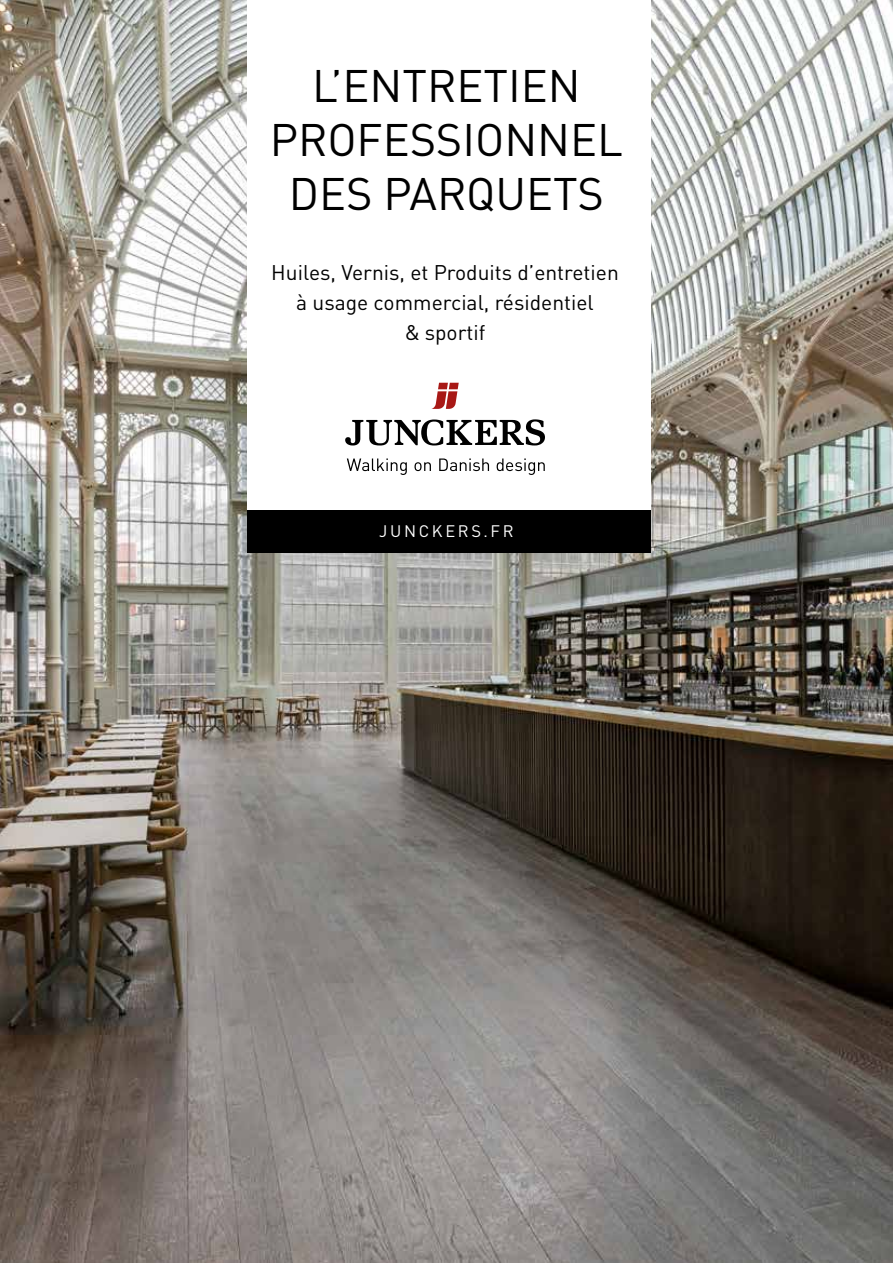
<style>
.page{position:relative;width:893px;height:1263px;background:#fff}
.page>*{position:absolute;margin:0;border:0;box-sizing:border-box;transform-origin:0 0}
.t1{font:45px/54px "DIN Pro";color:#000;text-align:center}
.t2{font:21px/30px "DIN Pro";color:#000;text-align:center}
.t3{font:16.5px "DIN Pro";letter-spacing:.16em;color:#fff}
</style>
<div class="page">
<img style="left:0;top:0;width:893px;height:1263px">
<div style="left:247px;top:0;width:404px;height:510px;background:#fff"></div>
<div style="left:247px;top:510px;width:404px;height:43px;background:#000"></div>
<svg style="left:431px;top:383px;width:28px;height:26px"></svg>
<svg style="left:345px;top:419px;width:200px;height:26px"></svg>
<svg style="left:347px;top:458px;width:198px;height:17px"></svg>
<h1 class="t1" style="left:270px;top:56px;width:355px">L’ENTRETIEN<br>PROFESSIONNEL<br>DES PARQUETS</h1>
<p class="t2" style="left:271px;top:256px;width:349px">Huiles, Vernis, et Produits d’entretien à usage commercial, résidentiel<br>&amp; sportif</p>
<p class="t3" style="left:379px;top:518px;width:136px">JUNCKERS.FR</p>
</div>
